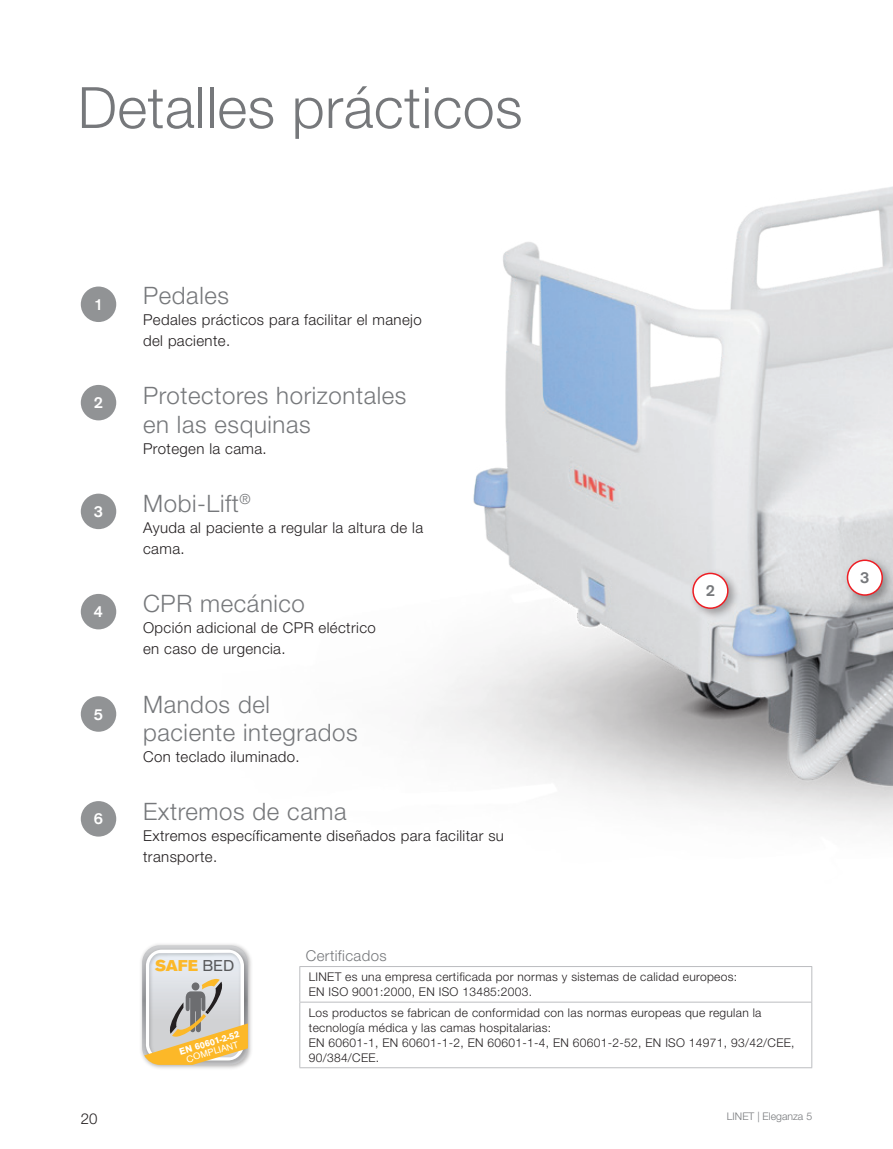
<style>
.page{position:relative;width:893px;height:1149px;background:#fff}
.page>*{position:absolute;margin:0;border:0;box-sizing:border-box;transform-origin:0 0}
._01_text_zakladni{font:300 57px "Helvetica Neue LT Pro";letter-spacing:.01em;color:#76787b}
._001_bullet{font:300 24px/28.5px "Helvetica Neue LT Pro";letter-spacing:.025em;color:#76787b}
._001_bullet-2{font:500 16.5px "Accius TOT";color:#fff}
._001_bullet-3{font:500 16.5px "Accius TOT";color:#76787b}
.t1{font:900 16.35px "Accius TOT";color:#fcb828}
._001_bullet-4{font:300 15px/21px "Helvetica Neue LT Pro";letter-spacing:.025em;color:#231f20}
._02_titulek_02{font:300 15px "Helvetica Neue LT Pro";letter-spacing:.025em;color:#76787b}
._02_parametry_samost{font:300 12px/15px "Helvetica Neue LT Pro";letter-spacing:.025em;color:#231f20}
.t2{font:300 10.5px "Helvetica Neue LT Pro";color:#76787b}
.t3{font:700 9.9px/9.4px "Accius TOT";color:#fff;text-align:center}
.s1{font-weight:400;color:#57585a}
.s2{font-weight:400}
</style>
<div class="page">
<img style="left:141px;top:944px;width:110px;height:122px">
<svg style="left:142px;top:945px;width:106px;height:119px;background:#d6cbb2"></svg>
<svg style="left:300px;top:966px;width:511px;height:100px"></svg>
<hr style="left:299px;top:966px;width:1px;height:35px;background:#bcbdc0">
<hr style="left:811px;top:966px;width:1px;height:35px;background:#bcbdc0">
<hr style="left:299px;top:965px;width:513px;height:1px;background:#bcbdc0">
<hr style="left:299px;top:1002px;width:1px;height:64px;background:#bcbdc0">
<hr style="left:811px;top:1002px;width:1px;height:64px;background:#bcbdc0">
<hr style="left:299px;top:1001px;width:513px;height:1px;background:#bcbdc0">
<hr style="left:299px;top:1066px;width:513px;height:1px;background:#bcbdc0">
<img style="left:421px;top:186px;width:472px;height:641px">
<div style="left:843px;top:556px;width:50px;height:51px;background:#231f20;opacity:.4"></div>
<div style="left:847px;top:560px;width:35px;height:35px;background:#fff;border-radius:50%"></div>
<div style="left:847px;top:559px;width:36px;height:36px;border:2px solid #ee1d23;border-radius:50%"></div>
<div style="left:689px;top:569px;width:52px;height:52px;background:#231f20;opacity:.4"></div>
<div style="left:693px;top:573px;width:35px;height:35px;background:#fff;border-radius:50%"></div>
<div style="left:692px;top:572px;width:37px;height:36px;border:2px solid #ee1d23;border-radius:50%"></div>
<div style="left:81px;top:286px;width:35px;height:36px;background:#919395;border-radius:50%"></div>
<div style="left:81px;top:385px;width:35px;height:35px;background:#919395;border-radius:50%"></div>
<div style="left:81px;top:493px;width:35px;height:36px;background:#919395;border-radius:50%"></div>
<div style="left:81px;top:593px;width:35px;height:36px;background:#919395;border-radius:50%"></div>
<div style="left:81px;top:696px;width:35px;height:35px;background:#919395;border-radius:50%"></div>
<div style="left:81px;top:800px;width:35px;height:36px;background:#919395;border-radius:50%"></div>
<p class="_01_text_zakladni" style="left:78px;top:73px;width:446px">Detalles prácticos</p>
<p class="_001_bullet-2" style="left:94px;top:295px;width:11px">1</p>
<p class="_001_bullet-2" style="left:94px;top:393px;width:11px">2</p>
<p class="_001_bullet-2" style="left:94px;top:502px;width:11px">3</p>
<p class="_001_bullet-2" style="left:94px;top:602px;width:11px">4</p>
<p class="_001_bullet-2" style="left:94px;top:704px;width:11px">5</p>
<p class="_001_bullet-2" style="left:94px;top:809px;width:11px">6</p>
<p class="_001_bullet" style="left:143px;top:280px;width:87px">Pedales</p>
<p class="_001_bullet-4" style="left:143px;top:308px;width:280px">Pedales prácticos para facilitar el manejo del paciente.</p>
<p class="_001_bullet" style="left:143px;top:380px;width:265px">Protectores horizontales en las esquinas</p>
<p class="_001_bullet-4" style="left:143px;top:437px;width:125px">Protegen la cama.</p>
<p class="_001_bullet" style="left:143px;top:488px;width:109px">Mobi-Lift<sup>®</sup></p>
<p class="_001_bullet-4" style="left:143px;top:516px;width:282px">Ayuda al paciente a regular la altura de la cama.</p>
<p class="_001_bullet" style="left:143px;top:588px;width:163px">CPR mecánico</p>
<p class="_001_bullet-4" style="left:143px;top:617px;width:234px">Opción adicional de CPR eléctrico en caso de urgencia.</p>
<p class="_001_bullet" style="left:143px;top:689px;width:216px">Mandos del paciente integrados</p>
<p class="_001_bullet-4" style="left:143px;top:745px;width:158px">Con teclado iluminado.</p>
<p class="_001_bullet" style="left:143px;top:796px;width:205px">Extremos de cama</p>
<p class="_001_bullet-4" style="left:143px;top:825px;width:362px">Extremos específicamente diseñados para facilitar su transporte.</p>
<p class="_001_bullet-3" style="left:705px;top:581px;width:11px">2</p>
<p class="t1" style="left:155px;top:955px;width:81px">SAFE <span class="s1">BED</span></p>
<p class="t3" style="left:178px;top:1047px;width:64px;rotate:-17deg">EN 60601-2-52<br><span class="s2">COMPLIANT</span></p>
<p class="_02_titulek_02" style="left:306px;top:945px;width:82px">Certificados</p>
<p class="_02_parametry_samost" style="left:309px;top:968px;width:430px">LINET es una empresa certificada por normas y sistemas de calidad europeos:<br>EN ISO 9001:2000, EN ISO 13485:2003.</p>
<p class="_02_parametry_samost" style="left:309px;top:1004px;width:487px">Los productos se fabrican de conformidad con las normas europeas que regulan la tecnología médica y las camas hospitalarias:<br>EN 60601-1, EN 60601-1-2, EN 60601-1-4, EN 60601-2-52, EN ISO 14971, 93/42/CEE, 90/384/CEE.</p>
<p class="_001_bullet-4" style="left:81px;top:1106px;width:18px">20</p>
<p class="t2" style="left:727px;top:1109px;width:87px">LINET | Eleganza 5</p>
<p class="_001_bullet-3" style="left:860px;top:568px;width:11px">3</p>
</div>
